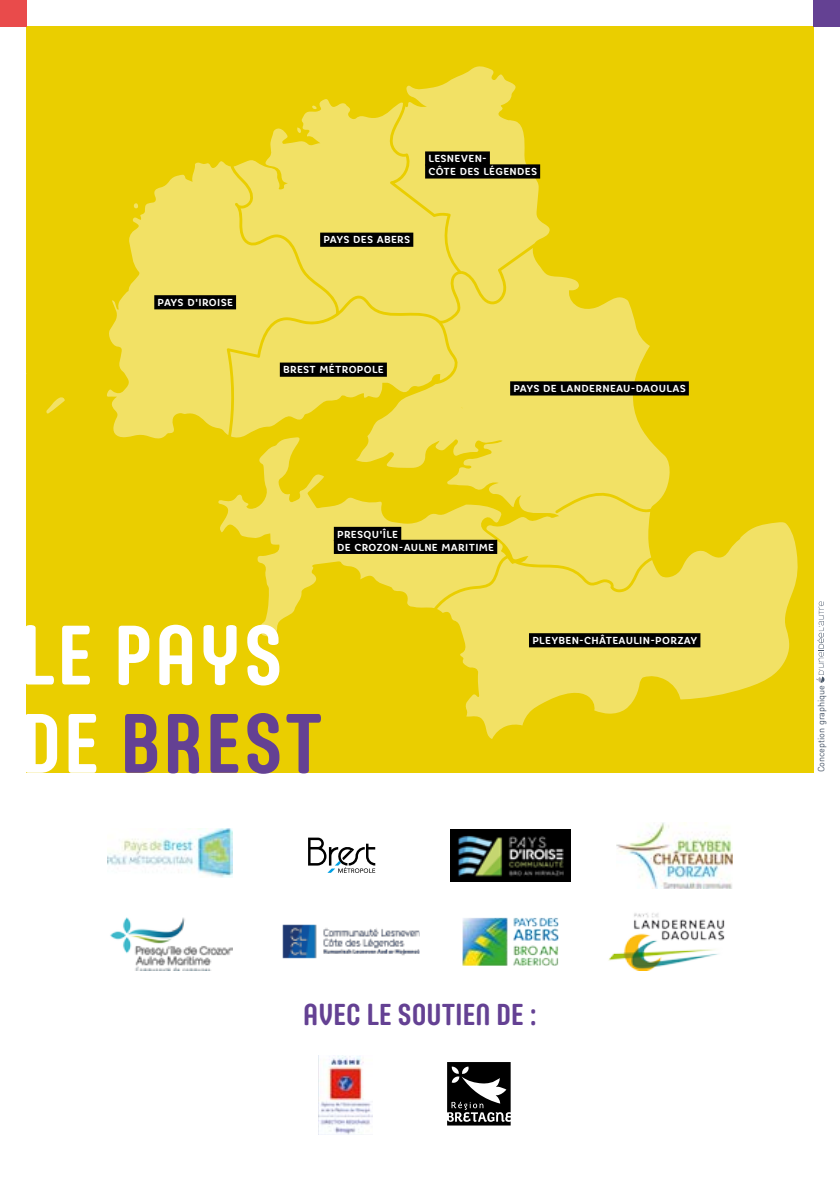
<style>
.page{position:relative;width:840px;height:1191px;background:#fff}
.page>*{position:absolute;margin:0;border:0;box-sizing:border-box;transform-origin:0 0}
.t1{font:700 83.4px/88.2px "Core Mellow 67 Cn";letter-spacing:.03em;color:#fff}
.t2{font:700 30px "Core Mellow 67 Cn";color:#644193}
.t3{font:700 10.2px/13px "Core Rhino 65";letter-spacing:.03em;color:#fff}
.t4{font:9px "DIN";color:#324154}
.s1{color:#644193}
</style>
<div class="page">
<div style="left:26px;top:26px;width:787px;height:746px;background:#eace00"></div>
<div style="left:0;top:0;width:26px;height:26px;background:#e94b4b"></div>
<div style="left:813px;top:0;width:26px;height:26px;background:#644193"></div>
<svg style="left:308px;top:837px;width:67px;height:36px"></svg>
<img style="left:450px;top:829px;width:120px;height:52px">
<img style="left:108px;top:828px;width:124px;height:50px">
<img style="left:616px;top:822px;width:115px;height:66px">
<img style="left:282px;top:924px;width:137px;height:34px">
<img style="left:462px;top:917px;width:96px;height:48px">
<img style="left:608px;top:913px;width:117px;height:58px">
<img style="left:110px;top:917px;width:122px;height:53px">
<svg style="left:46px;top:397px;width:19px;height:17px"></svg>
<svg style="left:506px;top:275px;width:163px;height:247px;fill:#f2e165"></svg>
<svg style="left:337px;top:66px;width:212px;height:372px"></svg>
<svg style="left:460px;top:522px;width:338px;height:217px;fill:#f2e165"></svg>
<svg style="left:267px;top:99px;width:190px;height:222px;background:#f0de57"></svg>
<svg style="left:218px;top:437px;width:288px;height:200px"></svg>
<svg style="left:107px;top:160px;width:230px;height:281px;fill:#f2e165"></svg>
<div style="left:154px;top:295px;width:82px;height:14px;background:#000"></div>
<div style="left:320px;top:233px;width:93px;height:14px;background:#000"></div>
<div style="left:425px;top:151px;width:64px;height:15px;background:#000"></div>
<div style="left:425px;top:164px;width:115px;height:14px;background:#000"></div>
<div style="left:510px;top:381px;width:178px;height:14px;background:#000"></div>
<div style="left:333px;top:527px;width:68px;height:14px;background:#000"></div>
<div style="left:333px;top:540px;width:164px;height:14px;background:#000"></div>
<div style="left:528px;top:633px;width:172px;height:14px;background:#000"></div>
<div style="left:280px;top:362px;width:106px;height:15px;background:#000"></div>
<svg style="left:447px;top:1062px;width:63px;height:63px"></svg>
<img style="left:318px;top:1055px;width:54px;height:79px">
<svg style="left:816px;top:601px;width:8px;height:82px"></svg>
<p class="t3" style="left:157px;top:296px;width:77px">PAYS D'IROISE</p>
<p class="t3" style="left:428px;top:152px;width:110px">LESNEVEN-<br>CÔTE DES LÉGENDES</p>
<p class="t3" style="left:323px;top:233px;width:88px">PAYS DES ABERS</p>
<p class="t3" style="left:283px;top:363px;width:102px">BREST MÉTROPOLE</p>
<p class="t3" style="left:513px;top:382px;width:174px">PAYS DE LANDERNEAU-DAOULAS</p>
<p class="t3" style="left:337px;top:527px;width:158px">PRESQU'ÎLE<br>DE CROZON-AULNE MARITIME</p>
<h1 class="t1" style="left:21px;top:607px;width:303px">LE PAYS<br>DE <span class="s1">BREST</span></h1>
<p class="t3" style="left:532px;top:634px;width:166px">PLEYBEN-CHÂTEAULIN-PORZAY</p>
<h2 class="t2" style="left:303px;top:991px;width:235px">AVEC LE SOUTIEN DE :</h2>
<p class="t4" style="left:815px;top:772px;width:89px;rotate:-90deg">Conception graphique</p>
</div>
